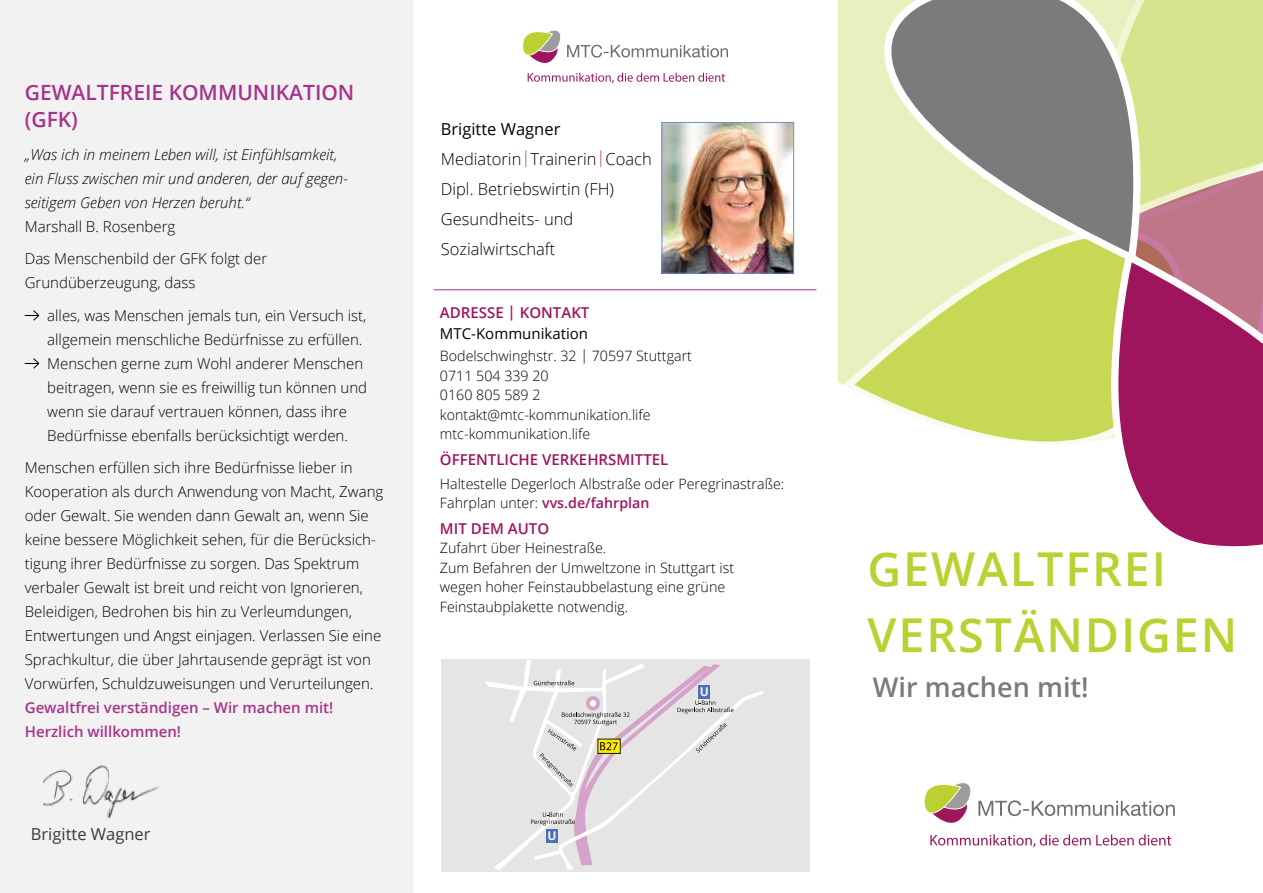
<style>
.page{position:relative;width:1263px;height:893px;background:#fff}
.page>*{position:absolute;margin:0;border:0;box-sizing:border-box;transform-origin:0 0}
.t1{font:600 46.65px/65.8px "Open Sans";letter-spacing:.04em;color:#bbd031}
.t2{font:600 27.15px "Open Sans";color:#7a7b7a}
.t3{font:600 21px/27px "Open Sans";color:#a7328b}
.t4{font:300 16.5px/30px "Open Sans";color:#000}
.t5{font:16.5px "Open Sans";color:#3a3a39}
.t6{font:300 15px/24px "Open Sans";color:#000}
.t7{font:italic 300 15px/24px "Open Sans";color:#000}
.t8{font:600 15px/24px "Open Sans";color:#a7328b}
.t9{font:600 15px "Open Sans";color:#9e155e}
.t10{font:15px "Open Sans";color:#000}
.t11{font:300 14.25px/19.5px "Open Sans";color:#000}
.t12{font:700 12px "Open Sans";color:#f6f6f6}
.s1{font-weight:400}
.s2{color:#a7328b}
.s3{font-weight:600;color:#9e155e}
</style>
<div class="page">
<div style="left:0;top:0;width:413px;height:893px;background:#f1f2f1"></div>
<svg style="left:25px;top:310px;width:15px;height:11px"></svg>
<svg style="left:25px;top:358px;width:15px;height:11px"></svg>
<svg style="left:924px;top:783px;width:251px;height:64px"></svg>
<div style="left:441px;top:659px;width:368px;height:213px;background:#e5e5e5"></div>
<svg style="left:485px;top:660px;width:278px;height:210px"></svg>
<img style="left:664px;top:124px;width:128px;height:147px">
<div style="left:662px;top:122px;width:132px;height:151px;border:1px solid #738ec8"></div>
<hr style="left:434px;top:290px;width:382px;height:1px;background:#a7328b">
<svg style="left:522px;top:30px;width:206px;height:53px"></svg>
<img style="left:43px;top:765px;width:116px;height:54px">
<div style="left:1173px;top:0;width:90px;height:99px;background:#d8e48d"></div>
<svg style="left:839px;top:267px;width:225px;height:178px"></svg>
<svg style="left:1173px;top:99px;width:90px;height:148px"></svg>
<svg style="left:1064px;top:247px;width:199px;height:300px"></svg>
<svg style="left:771px;top:0;width:402px;height:267px"></svg>
<h3 class="t3" style="left:25px;top:78px;width:331px">GEWALTFREIE KOMMUNIKATION (GFK)</h3>
<p class="t7" style="left:25px;top:142px;width:325px">„Was ich in meinem Leben will, ist Einfühlsamkeit, ein Fluss zwischen mir und anderen, der auf gegen&shy;seitigem Geben von Herzen beruht.“</p>
<p class="t6" style="left:25px;top:209px;width:244px;line-height:32.5px">Marshall B. Rosenberg<br>Das Menschenbild der GFK folgt der</p>
<p class="t6" style="left:47px;top:266px;width:321px;line-height:32.5px;text-indent:-22px">Grundüberzeugung, dass<br>alles, was Menschen jemals tun, ein Versuch ist,</p>
<p class="t6" style="left:47px;top:327px;width:321px">allgemein menschliche Bedürfnisse zu erfüllen.<br>Menschen gerne zum Wohl anderer Menschen beitragen, wenn sie es freiwillig tun können und wenn sie darauf vertrauen können, dass ihre Bedürfnisse ebenfalls berücksichtigt werden.</p>
<p class="t6" style="left:25px;top:455px;width:360px">Menschen erfüllen sich ihre Bedürfnisse lieber in Kooperation als durch Anwendung von Macht, Zwang oder Gewalt. Sie wenden dann Gewalt an, wenn Sie keine bessere Möglichkeit sehen, für die Berücksich&shy;tigung ihrer Bedürfnisse zu sorgen. Das Spektrum verbaler Gewalt ist breit und reicht von Ignorieren, Beleidigen, Bedrohen bis hin zu Verleumdungen, Entwertungen und Angst einjagen. Verlassen Sie eine Sprachkultur, die über Jahrtausende geprägt ist von Vorwürfen, Schuldzuweisungen und Verurteilungen.</p>
<p class="t8" style="left:25px;top:695px;width:310px">Gewaltfrei verständigen – Wir machen mit!<br>Herzlich willkommen!</p>
<p class="t5" style="left:31px;top:822px;width:121px">Brigitte Wagner</p>
<p class="t4" style="left:441px;top:113px;width:212px"><span class="s1">Brigitte Wagner<br></span>Mediatorin<span class="s2">|</span>Trainerin<span class="s2">|</span>Coach<br>Dipl. Betriebswirtin (FH)<br>Gesundheits- und<br>Sozialwirtschaft</p>
<p class="t9" style="left:440px;top:302px;width:151px">ADRESSE | KONTAKT</p>
<p class="t10" style="left:440px;top:323px;width:150px">MTC-Kommunikation</p>
<p class="t11" style="left:440px;top:346px;width:254px">Bodelschwinghstr. 32 | 70597 Stuttgart<br>0711 504 339 20<br>0160 805 589 2 kontakt@mtc-kommunikation.life mtc-kommunikation.life</p>
<p class="t9" style="left:440px;top:449px;width:230px">ÖFFENTLICHE VERKEHRSMITTEL</p>
<p class="t11" style="left:440px;top:473px;width:346px">Haltestelle Degerloch Albstraße oder Peregrinastraße:<br>Fahrplan unter: <span class="s3">vvs.de/fahrplan</span></p>
<p class="t9" style="left:440px;top:518px;width:111px">MIT DEM AUTO</p>
<p class="t11" style="left:440px;top:538px;width:296px">Zufahrt über Heinestraße.<br>Zum Befahren der Umweltzone in Stuttgart ist wegen hoher Feinstaubbelastung eine grüne Feinstaubplakette notwendig.</p>
<h1 class="t1" style="left:867px;top:536px;width:371px">GEWALTFREI<br>VERSTÄNDIGEN</h1>
<h2 class="t2" style="left:873px;top:669px;width:217px">Wir machen mit!</h2>
<p class="t12" style="left:700px;top:683px;width:11px">U</p>
<p class="t12" style="left:548px;top:828px;width:11px">U</p>
</div>
